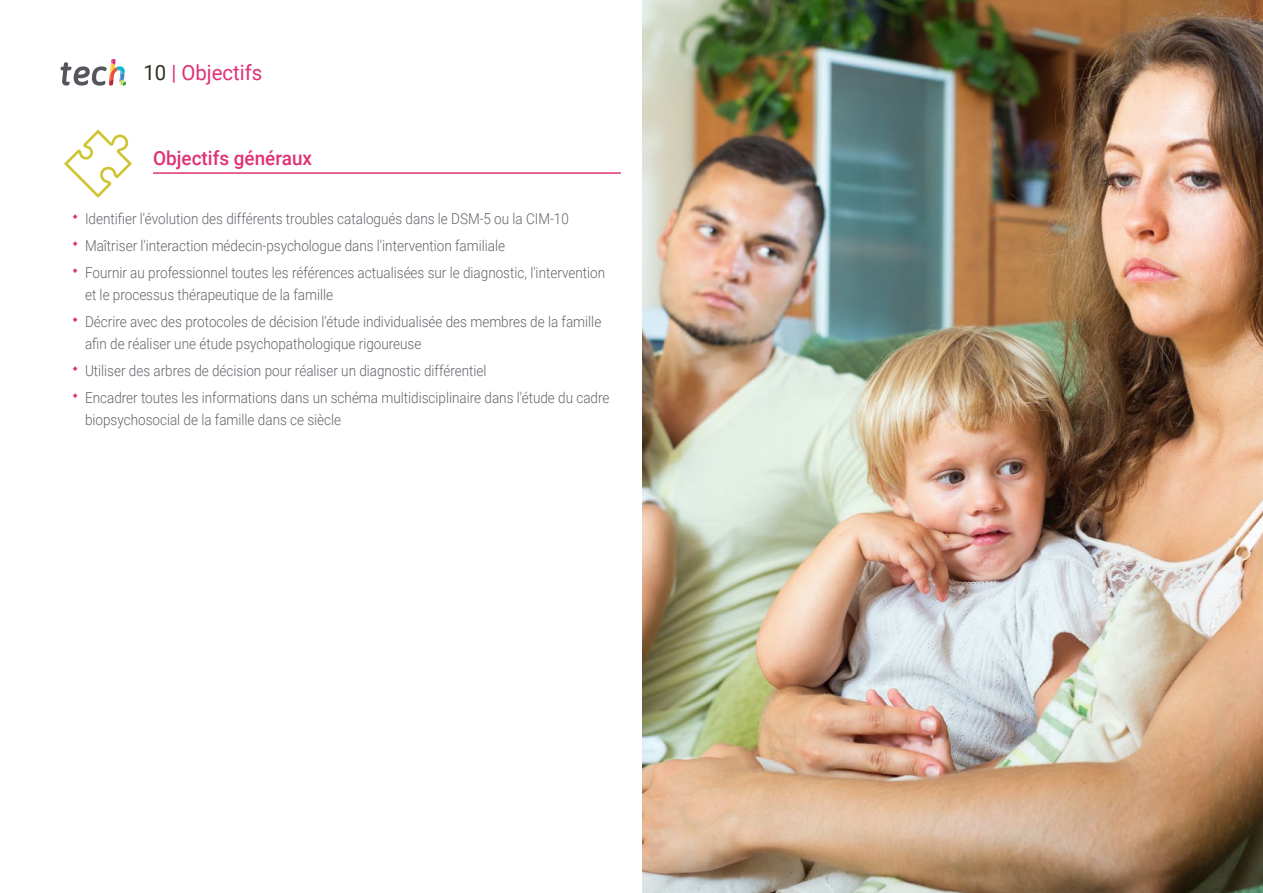
<style>
.page{position:relative;width:1263px;height:893px;background:#fff}
.page>*{position:absolute;margin:0;border:0;box-sizing:border-box;transform-origin:0 0}
.t1{font:21px "Roboto";color:#df3174}
.t2{font:500 19.5px "Roboto";color:#df3174}
.t3{font:300 15px/26.7px "Roboto";color:#61646a;scale:.9 1}
.s1{color:#312e20}
</style>
<div class="page">
<hr style="left:153px;top:173px;width:468px;height:1px;background:#df3174">
<svg style="left:64px;top:130px;width:68px;height:68px"></svg>
<svg style="left:61px;top:59px;width:65px;height:27px"></svg>
<img style="left:642px;top:0;width:621px;height:893px">
<h1 class="t1" style="left:144px;top:57px;width:120px"><span class="s1">10</span> | Objectifs</h1>
<h2 class="t2" style="left:153px;top:144px;width:160px">Objectifs généraux</h2>
<p class="t3" style="left:85px;top:205px;width:579px">Identifier l'évolution des différents troubles catalogués dans le DSM-5 ou la CIM-10<br>Maîtriser l'interaction médecin-psychologue dans l'intervention familiale<br>Fournir au professionnel toutes les références actualisées sur le diagnostic, l'intervention</p>
<p class="t3" style="left:85px;top:281px;width:575px">et le processus thérapeutique de la famille<br>Décrire avec des protocoles de décision l'étude individualisée des membres de la famille</p>
<p class="t3" style="left:85px;top:330px;width:584px">afin de réaliser une étude psychopathologique rigoureuse<br>Utiliser des arbres de décision pour réaliser un diagnostic différentiel<br>Encadrer toutes les informations dans un schéma multidisciplinaire dans l'étude du cadre</p>
<p class="t3" style="left:85px;top:406px;width:286px">biopsychosocial de la famille dans ce siècle</p>
</div>
